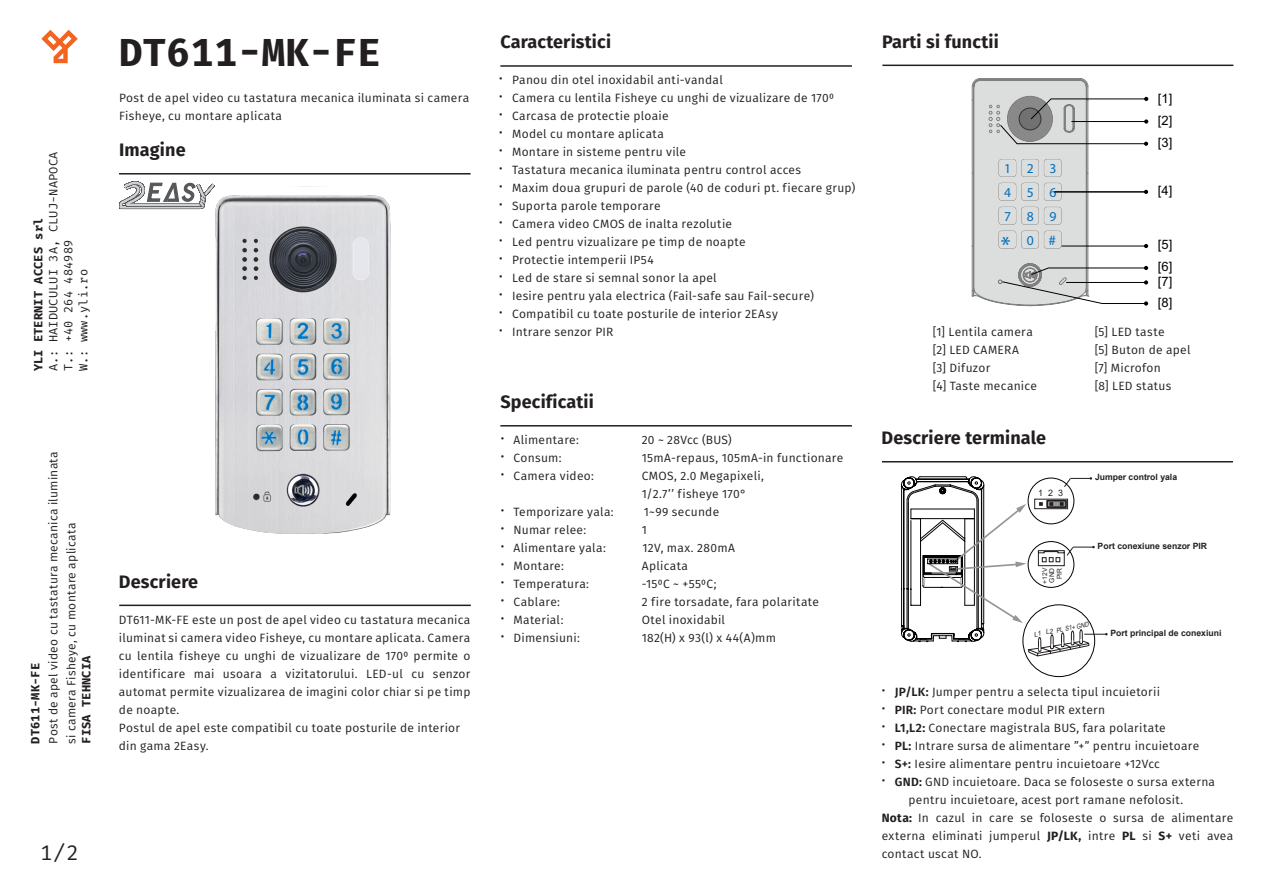
<style>
.page{position:relative;width:1263px;height:893px;background:#fff}
.page>*{position:absolute;margin:0;border:0;box-sizing:border-box;transform-origin:0 0}
.t1{font:700 39px "Fira Mono";letter-spacing:.01em;color:#231f20}
.t2{font:23.7px "Courier";color:#036eb8}
.t3{font:21px "Fira Mono";color:#231f20}
.t4{font:700 18px "Fira Sans";letter-spacing:.01em;color:#231f20}
.t5{font:13.65px/23.9px "Courier";letter-spacing:1.145em;color:#036eb8;text-align:justify}
.t6{font:12.9px/21.9px "Arial";color:#000}
.t7{font:12px/18px "Fira Sans";letter-spacing:.025em;color:#231f20}
.t8{font:12px/15px "Fira Mono";letter-spacing:.01em;color:#231f20}
.t9{font:700 12px "Fira Mono";letter-spacing:.01em;color:#231f20}
.t10{font:8.85px "Arial";color:#231f20}
.t11{font:700 8.7px "Arial";color:#231f20}
.t12{font:italic 6.75px "Arial";color:#231f20}
.t13{font:6.6px/7.4px "Arial";color:#231f20;text-align:right}
.s1{font-size:18px}
.s2{font-weight:600}
.s3{font-weight:700}
</style>
<div class="page">
<svg style="left:41px;top:30px;width:37px;height:33px"></svg>
<hr style="left:119px;top:173px;width:352px;height:2px;background:#231f20">
<hr style="left:119px;top:605px;width:352px;height:1px;background:#231f20">
<hr style="left:500px;top:425px;width:352px;height:2px;background:#231f20">
<hr style="left:500px;top:65px;width:352px;height:2px;background:#231f20">
<svg style="left:119px;top:173px;width:98px;height:37px"></svg>
<hr style="left:882px;top:65px;width:351px;height:1px;background:#231f20">
<img style="left:207px;top:187px;width:184px;height:347px">
<svg style="left:971px;top:78px;width:177px;height:228px"></svg>
<hr style="left:882px;top:461px;width:351px;height:1px;background:#231f20">
<svg style="left:901px;top:476px;width:206px;height:180px"></svg>
<p class="t8" style="left:47px;top:371px;width:221px;rotate:-90deg">A.: HAIDUCULUI 3A, CLUJ-NAPOCA<br>T.: +40 264 484989<br>W.: www.yli.ro</p>
<p class="t9" style="left:30px;top:371px;width:155px;rotate:-90deg">YLI ETERNIT ACCES srl</p>
<p class="t1" style="left:119px;top:25px;width:263px">DT611-MK-FE</p>
<p class="t7" style="left:119px;top:88px;width:352px">Post de apel video cu tastatura mecanica iluminata si camera<br>Fisheye, cu montare aplicata</p>
<p class="t4" style="left:119px;top:134px;width:68px">Imagine</p>
<p class="t9" style="left:27px;top:744px;width:82px;rotate:-90deg">DT611-MK-FE</p>
<p class="t7" style="left:44px;top:744px;width:294px;rotate:-90deg">Post de apel video cu tastatura mecanica iluminata si camera Fisheye, cu montare aplicata</p>
<p class="t9" style="left:78px;top:744px;width:89px;rotate:-90deg">FISA TEHNCIA</p>
<p class="t4" style="left:119px;top:566px;width:81px">Descriere</p>
<p class="t7" style="left:119px;top:610px;width:353px;text-align:justify">DT611-MK-FE este un post de apel video cu tastatura mecanica iluminat si camera video Fisheye, cu montare aplicata. Camera cu lentila fisheye cu unghi de vizualizare de 1700 permite o identificare mai usoara a vizitatorului. LED-ul cu senzor automat permite vizualizarea de imagini color chiar si pe timp de noapte.</p>
<p class="t7" style="left:119px;top:718px;width:343px">Postul de apel este compatibil cu toate posturile de interior</p>
<p class="t7" style="left:119px;top:736px;width:91px">din gama 2Easy.</p>
<h3 class="t3" style="left:40px;top:838px;width:40px">1/2</h3>
<p class="t4" style="left:500px;top:26px;width:112px">Caracteristici</p>
<p class="t7" style="left:499px;top:70px;width:225px"><span class="s1">∙</span> Panou din otel inoxidabil anti-vandal</p>
<p class="t7" style="left:499px;top:88px;width:337px"><span class="s1">∙</span> Camera cu lentila Fisheye cu unghi de vizualizare de 1700</p>
<p class="t7" style="left:499px;top:106px;width:171px"><span class="s1">∙</span> Carcasa de protectie ploaie</p>
<p class="t7" style="left:499px;top:124px;width:167px"><span class="s1">∙</span> Model cu montare aplicata</p>
<p class="t7" style="left:499px;top:142px;width:189px"><span class="s1">∙</span> Montare in sisteme pentru vile</p>
<p class="t7" style="left:499px;top:160px;width:304px"><span class="s1">∙</span> Tastatura mecanica iluminata pentru control acces</p>
<p class="t7" style="left:499px;top:178px;width:358px"><span class="s1">∙</span> Maxim doua grupuri de parole (40 de coduri pt. fiecare grup)</p>
<p class="t7" style="left:499px;top:196px;width:163px"><span class="s1">∙</span> Suporta parole temporare</p>
<p class="t7" style="left:499px;top:214px;width:235px"><span class="s1">∙</span> Camera video CMOS de inalta rezolutie</p>
<p class="t7" style="left:499px;top:232px;width:248px"><span class="s1">∙</span> Led pentru vizualizare pe timp de noapte</p>
<p class="t7" style="left:499px;top:250px;width:156px"><span class="s1">∙</span> Protectie intemperii IP54</p>
<p class="t7" style="left:499px;top:268px;width:219px"><span class="s1">∙</span> Led de stare si semnal sonor la apel</p>
<p class="t7" style="left:499px;top:286px;width:317px"><span class="s1">∙</span> Iesire pentru yala electrica (Fail-safe sau Fail-secure)</p>
<p class="t7" style="left:499px;top:304px;width:280px"><span class="s1">∙</span> Compatibil cu toate posturile de interior 2EAsy</p>
<p class="t7" style="left:499px;top:322px;width:116px"><span class="s1">∙</span> Intrare senzor PIR</p>
<p class="t4" style="left:500px;top:386px;width:95px">Specificatii</p>
<p class="t7" style="left:500px;top:430px;width:80px"><span class="s1">∙</span> Alimentare:</p>
<p class="t7" style="left:642px;top:430px;width:92px">20 ~ 28Vcc (BUS)</p>
<p class="t7" style="left:500px;top:448px;width:63px"><span class="s1">∙</span> Consum:</p>
<p class="t7" style="left:642px;top:448px;width:203px">15mA-repaus, 105mA-in functionare</p>
<p class="t7" style="left:500px;top:466px;width:95px"><span class="s1">∙</span> Camera video:</p>
<p class="t7" style="left:642px;top:466px;width:124px">CMOS, 2.0 Megapixeli,<br>1/2.7’’ fisheye 170°</p>
<p class="t7" style="left:500px;top:502px;width:115px"><span class="s1">∙</span> Temporizare yala:</p>
<p class="t7" style="left:644px;top:502px;width:77px">1~99 secunde</p>
<p class="t7" style="left:500px;top:520px;width:87px"><span class="s1">∙</span> Numar relee:</p>
<p class="t7" style="left:642px;top:520px;width:7px">1</p>
<p class="t7" style="left:500px;top:538px;width:107px"><span class="s1">∙</span> Alimentare yala:</p>
<p class="t7" style="left:643px;top:538px;width:94px">12V, max. 280mA</p>
<p class="t7" style="left:500px;top:556px;width:65px"><span class="s1">∙</span> Montare:</p>
<p class="t7" style="left:642px;top:556px;width:48px">Aplicata</p>
<p class="t7" style="left:500px;top:574px;width:90px"><span class="s1">∙</span> Temperatura:</p>
<p class="t7" style="left:642px;top:574px;width:76px">-150C ~ +550C;</p>
<p class="t7" style="left:500px;top:592px;width:61px"><span class="s1">∙</span> Cablare:</p>
<p class="t7" style="left:642px;top:592px;width:179px">2 fire torsadate, fara polaritate</p>
<p class="t7" style="left:500px;top:610px;width:65px"><span class="s1">∙</span> Material:</p>
<p class="t7" style="left:642px;top:610px;width:85px">Otel inoxidabil</p>
<p class="t7" style="left:500px;top:628px;width:81px"><span class="s1">∙</span> Dimensiuni:</p>
<p class="t7" style="left:642px;top:628px;width:136px">182(H) x 93(l) x 44(A)mm</p>
<p class="t4" style="left:882px;top:26px;width:118px">Parti si functii</p>
<p class="t5" style="left:1004px;top:157px;width:54px">123<br>456<br>789</p>
<p class="t2" style="left:1001px;top:230px;width:57px">*<sup>0</sup><sup>#</sup></p>
<p class="t6" style="left:1158px;top:88px;width:16px;text-align:justify">[1] [2] [3]</p>
<p class="t6" style="left:1158px;top:180px;width:16px">[4]</p>
<p class="t6" style="left:1158px;top:234px;width:16px">[5] [6]</p>
<p class="t6" style="left:1158px;top:271px;width:16px;line-height:21px">[7] [8]</p>
<p class="t7" style="left:933px;top:322px;width:102px">[1] Lentila camera</p>
<p class="t7" style="left:1095px;top:322px;width:71px">[5] LED taste</p>
<p class="t7" style="left:933px;top:340px;width:88px">[2] LED CAMERA</p>
<p class="t7" style="left:1095px;top:340px;width:97px">[5] Buton de apel</p>
<p class="t7" style="left:933px;top:358px;width:59px">[3] Difuzor</p>
<p class="t7" style="left:1095px;top:358px;width:68px">[7] Microfon</p>
<p class="t7" style="left:933px;top:376px;width:106px">[4] Taste mecanice</p>
<p class="t7" style="left:1095px;top:376px;width:78px">[8] LED status</p>
<p class="t4" style="left:881px;top:422px;width:166px">Descriere terminale</p>
<p class="t10" style="left:1038px;top:487px;width:26px">123</p>
<p class="t11" style="left:1095px;top:471px;width:84px">Jumper control yala</p>
<p class="t11" style="left:1098px;top:539px;width:111px">Port conexiune senzor PIR</p>
<p class="t13" style="left:1041px;top:584px;width:17px;rotate:-90deg">+12V<br>GND<br>PIR</p>
<p class="t12" style="left:1033px;top:630px;width:57px;rotate:-11deg">L1 L2 PL S1+ GND</p>
<p class="t11" style="left:1110px;top:627px;width:112px">Port principal de conexiuni</p>
<p class="t7" style="left:881px;top:682px;width:280px"><span class="s1">∙</span> <span class="s2">JP/LK:</span> Jumper pentru a selecta tipul incuietorii</p>
<p class="t7" style="left:881px;top:700px;width:225px"><span class="s1">∙</span> <span class="s2">PIR:</span> Port conectare modul PIR extern</p>
<p class="t7" style="left:881px;top:718px;width:286px"><span class="s1">∙</span> <span class="s2">L1,L2:</span> Conectare magistrala BUS, fara polaritate</p>
<p class="t7" style="left:881px;top:736px;width:319px"><span class="s1">∙</span> <span class="s2">PL:</span> Intrare sursa de alimentare ”+” pentru incuietoare</p>
<p class="t7" style="left:881px;top:754px;width:280px"><span class="s1">∙</span> <span class="s2">S+:</span> Iesire alimentare pentru incuietoare +12Vcc</p>
<p class="t7" style="left:881px;top:772px;width:335px;text-align:center"><span class="s1">∙</span> <span class="s2">GND:</span> GND incuietoare. Daca se foloseste o sursa externa pentru incuietoare, acest port ramane nefolosit.</p>
<p class="t7" style="left:882px;top:808px;width:353px;text-align:justify"><span class="s3">Nota:</span> In cazul in care se foloseste o sursa de alimentare externa eliminati jumperul <span class="s3">JP/LK,</span> intre <span class="s3">PL</span> si <span class="s3">S+</span> veti avea contact uscat NO.</p>
</div>
